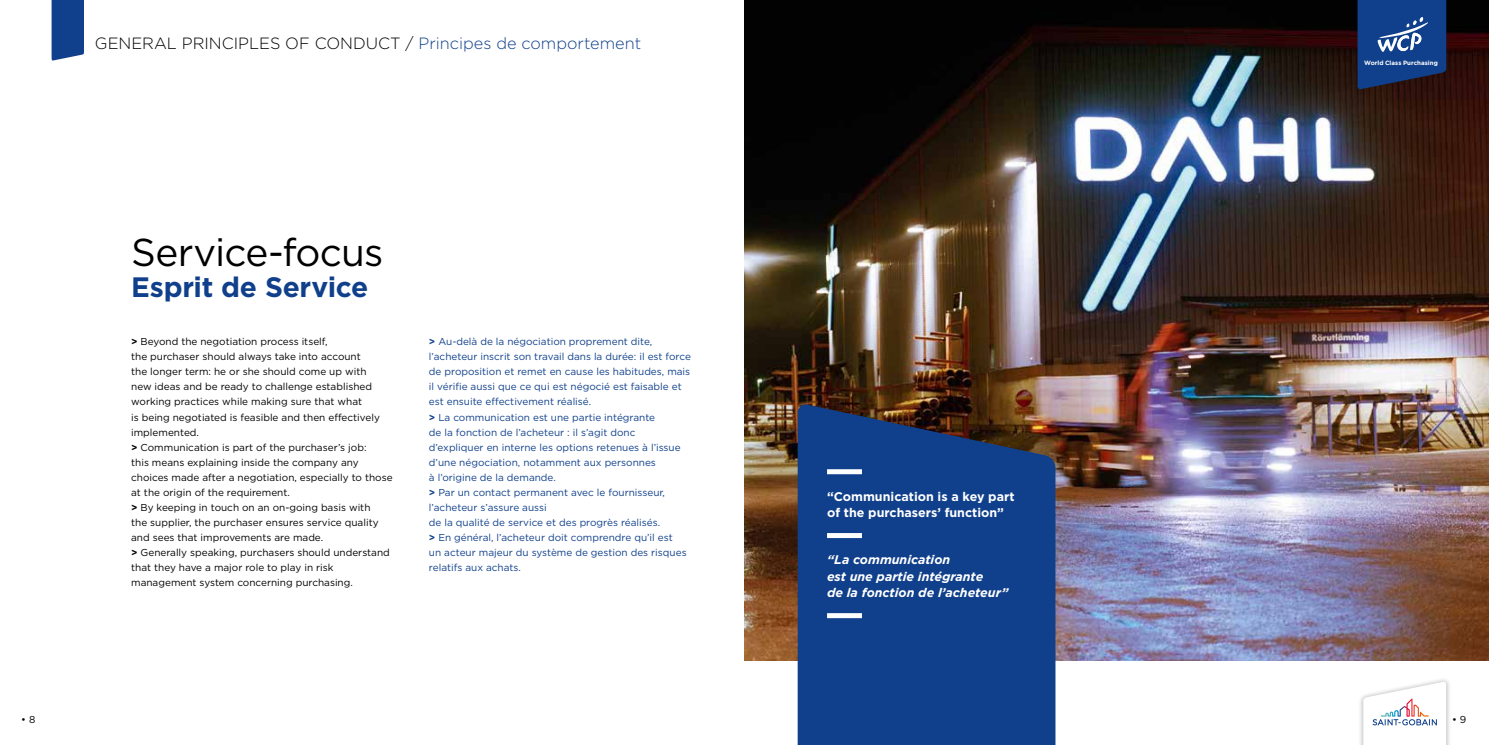
<style>
.page{position:relative;width:1489px;height:745px;background:#fff}
.page>*{position:absolute;margin:0;border:0;box-sizing:border-box;transform-origin:0 0}
.t1{font:38.75px "Gotham";letter-spacing:-.02em;color:#000}
.t2{font:700 28px "Gotham";letter-spacing:-.01em;color:#10408b}
.t3{font:300 16.25px "Gotham";color:#000}
.t4{font:italic 700 12.5px/16.2px "Gotham";color:#fff}
.t5{font:700 12.5px/16.2px "Gotham";color:#fff}
.t6{font:10px/15px "Gotham";color:#000}
.t7{font:10px/15px "Gotham";color:#10408b}
.t8{font:700 6.12px "Gotham";letter-spacing:.01em;color:#fff}
.s1{color:#10408b}
.s2{font-weight:700}
</style>
<div class="page">
<img style="left:744px;top:0;width:744px;height:660px">
<svg style="left:797px;top:402px;width:258px;height:342px;background:#163f81"></svg>
<div style="left:827px;top:469px;width:35px;height:5px;background:#fff"></div>
<svg style="left:827px;top:532px;width:35px;height:5px"></svg>
<svg style="left:827px;top:612px;width:35px;height:5px"></svg>
<div style="left:1357px;top:676px;width:94px;height:68px;background:#000;opacity:.3"></div>
<svg style="left:1363px;top:680px;width:82px;height:64px"></svg>
<svg style="left:1357px;top:0;width:88px;height:90px;background:#204583"></svg>
<div style="left:52px;top:0;width:32px;height:61px;background:#10408b"></div>
<h3 class="t3" style="left:95px;top:33px;width:548px">GENERAL PRINCIPLES OF CONDUCT / <span class="s1">Principes de comportement</span></h3>
<h1 class="t1" style="left:131px;top:228px;width:254px">Service-focus</h1>
<h2 class="t2" style="left:131px;top:268px;width:239px">Esprit de Service</h2>
<p class="t6" style="left:131px;top:334px;width:263px"><span class="s2">&gt;</span> Beyond the negotiation process itself,<br>the purchaser should always take into account<br>the longer term: he or she should come up with<br>new ideas and be ready to challenge established working practices while making sure that what<br>is being negotiated is feasible and then effectively implemented.<br><span class="s2">&gt;</span> Communication is part of the purchaser’s job:<br>this means explaining inside the company any choices made after a negotiation, especially to those at the origin of the requirement.<br><span class="s2">&gt;</span> By keeping in touch on an on-going basis with<br>the supplier, the purchaser ensures service quality and sees that improvements are made.<br><span class="s2">&gt;</span> Generally speaking, purchasers should understand that they have a major role to play in risk management system concerning purchasing.</p>
<p class="t7" style="left:429px;top:334px;width:263px"><span class="s2">&gt;</span> Au-delà de la négociation proprement dite, l’acheteur inscrit son travail dans la durée: il est force de proposition et remet en cause les habitudes, mais il vérifie aussi que ce qui est négocié est faisable et est ensuite effectivement réalisé.<br><span class="s2">&gt;</span> La communication est une partie intégrante<br>de la fonction de l’acheteur : il s’agit donc d’expliquer en interne les options retenues à l’issue d’une négociation, notamment aux personnes<br>à l’origine de la demande.<br><span class="s2">&gt;</span> Par un contact permanent avec le fournisseur, l’acheteur s’assure aussi<br>de la qualité de service et des progrès réalisés.<br><span class="s2">&gt;</span> En général, l’acheteur doit comprendre qu’il est<br>un acteur majeur du système de gestion des risques relatifs aux achats.</p>
<p class="t5" style="left:827px;top:487px;width:189px">“Communication is a key part of the purchasers’ function”</p>
<p class="t4" style="left:827px;top:551px;width:183px">“La communication<br>est une partie intégrante<br>de la fonction de l’acheteur”</p>
<p class="t8" style="left:1363px;top:59px;width:75px">World Class Purchasing</p>
<p class="t6" style="left:21px;top:711px;width:16px">• 8</p>
<p class="t6" style="left:1451px;top:711px;width:16px">• 9</p>
</div>
